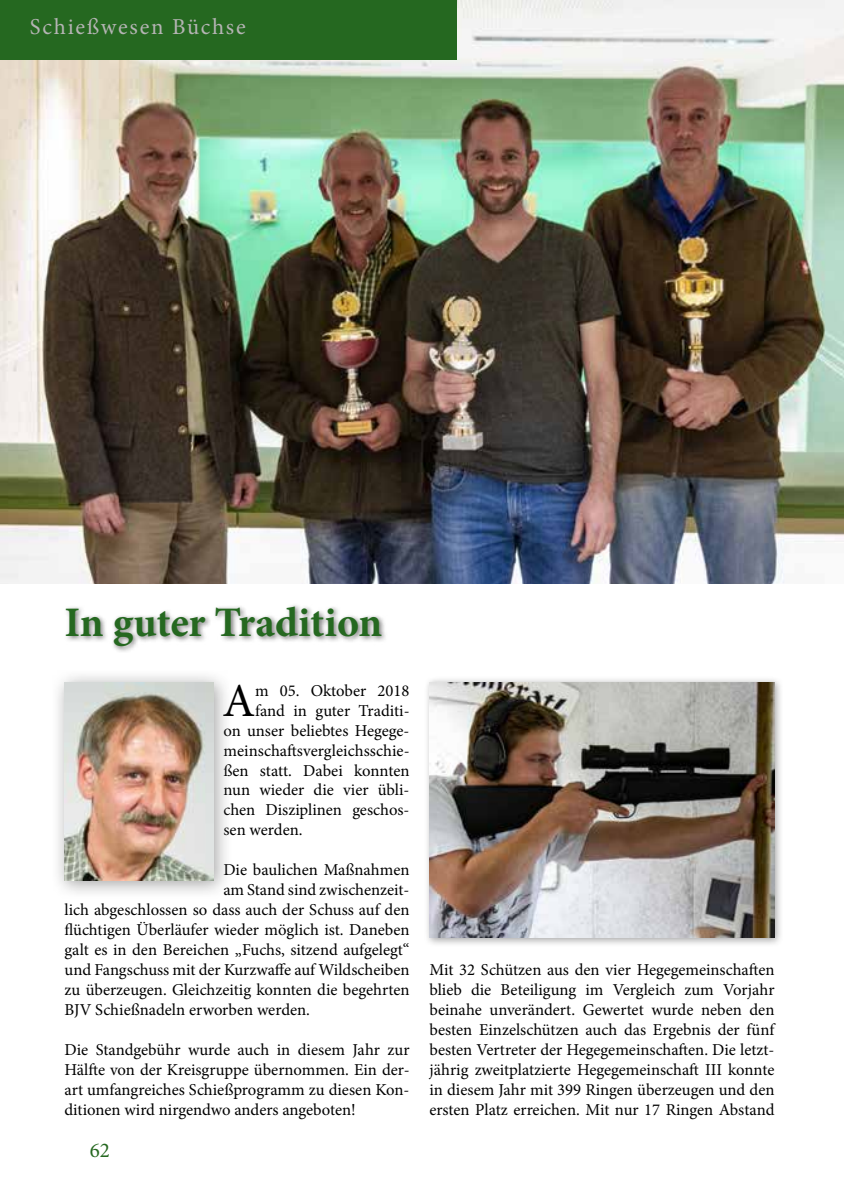
<style>
.page{position:relative;width:844px;height:1191px;background:#fff}
.page>*{position:absolute;margin:0;border:0;box-sizing:border-box;transform-origin:0 0}
.t1{font:47.25px "Minion Pro";color:#000}
.t2{font:700 42px "Minion Pro";letter-spacing:-.005em;color:#256820}
.t3{font:22.75px "Minion Pro";letter-spacing:.075em;color:#b5b4b4}
.t4{font:21px "Minion Pro";color:#256820}
.t5{font:16.62px/19.9px "Minion Pro";color:#000;text-align:justify}
</style>
<div class="page">
<div style="left:64px;top:602px;width:324px;height:51px;background:#000;opacity:.52"></div>
<div style="left:50px;top:668px;width:182px;height:232px;background:#878787;opacity:.75"></div>
<img style="left:64px;top:682px;width:149px;height:199px">
<img style="left:0;top:0;width:843px;height:583px">
<div style="left:423px;top:676px;width:360px;height:271px;background:#000;opacity:.35"></div>
<img style="left:429px;top:682px;width:345px;height:256px">
<div style="left:0;top:0;width:456px;height:60px;background:#256820"></div>
<h3 class="t3" style="left:30px;top:12px;width:217px">Schießwesen Büchse</h3>
<h2 class="t2" style="left:64px;top:593px;width:319px">In guter Tradition</h2>
<h1 class="t1" style="left:222px;top:669px;width:34px">A</h1>
<p class="t5" style="left:255px;top:680px;width:156px">m 05. Oktober 2018</p>
<p class="t5" style="left:255px;top:700px;width:156px">fand in guter Traditi-</p>
<p class="t5" style="left:223px;top:720px;width:188px">on unser beliebtes Hegege-</p>
<p class="t5" style="left:223px;top:740px;width:188px">meinschaftsvergleichsschie-</p>
<p class="t5" style="left:223px;top:760px;width:188px">ßen statt. Dabei konnten</p>
<p class="t5" style="left:223px;top:780px;width:187px">nun wieder die vier übli-</p>
<p class="t5" style="left:223px;top:800px;width:188px">chen Disziplinen geschos-</p>
<p class="t5" style="left:223px;top:820px;width:81px">sen werden.</p>
<p class="t5" style="left:223px;top:860px;width:188px">Die baulichen Maßnahmen</p>
<p class="t5" style="left:223px;top:880px;width:188px">am Stand sind zwischenzeit-</p>
<p class="t5" style="left:64px;top:900px;width:346px">lich abgeschlossen so dass auch der Schuss auf den</p>
<p class="t5" style="left:64px;top:920px;width:346px">flüchtigen Überläufer wieder möglich ist. Daneben</p>
<p class="t5" style="left:64px;top:940px;width:346px">galt es in den Bereichen „Fuchs, sitzend aufgelegt“</p>
<p class="t5" style="left:64px;top:960px;width:346px">und Fangschuss mit der Kurzwaffe auf Wildscheiben</p>
<p class="t5" style="left:64px;top:979px;width:346px">zu überzeugen. Gleichzeitig konnten die begehrten</p>
<p class="t5" style="left:64px;top:999px;width:247px">BJV Schießnadeln erworben werden.</p>
<p class="t5" style="left:64px;top:1039px;width:346px">Die Standgebühr wurde auch in diesem Jahr zur Hälfte von der Kreisgruppe übernommen. Ein der&shy;art umfangreiches Schießprogramm zu diesen Kon&shy;ditionen wird nirgendwo anders angeboten!</p>
<p class="t4" style="left:90px;top:1135px;width:22px">62</p>
<p class="t5" style="left:429px;top:960px;width:346px">Mit 32 Schützen aus den vier Hegegemeinschaften blieb die Beteiligung im Vergleich zum Vorjahr beinahe unverändert. Gewertet wurde neben den besten Einzelschützen auch das Ergebnis der fünf besten Vertreter der Hegegemeinschaften. Die letzt&shy;jährig zweitplatzierte Hegegemeinschaft III konnte in diesem Jahr mit 399 Ringen überzeugen und den ersten Platz erreichen. Mit nur 17 Ringen Abstand</p>
</div>
